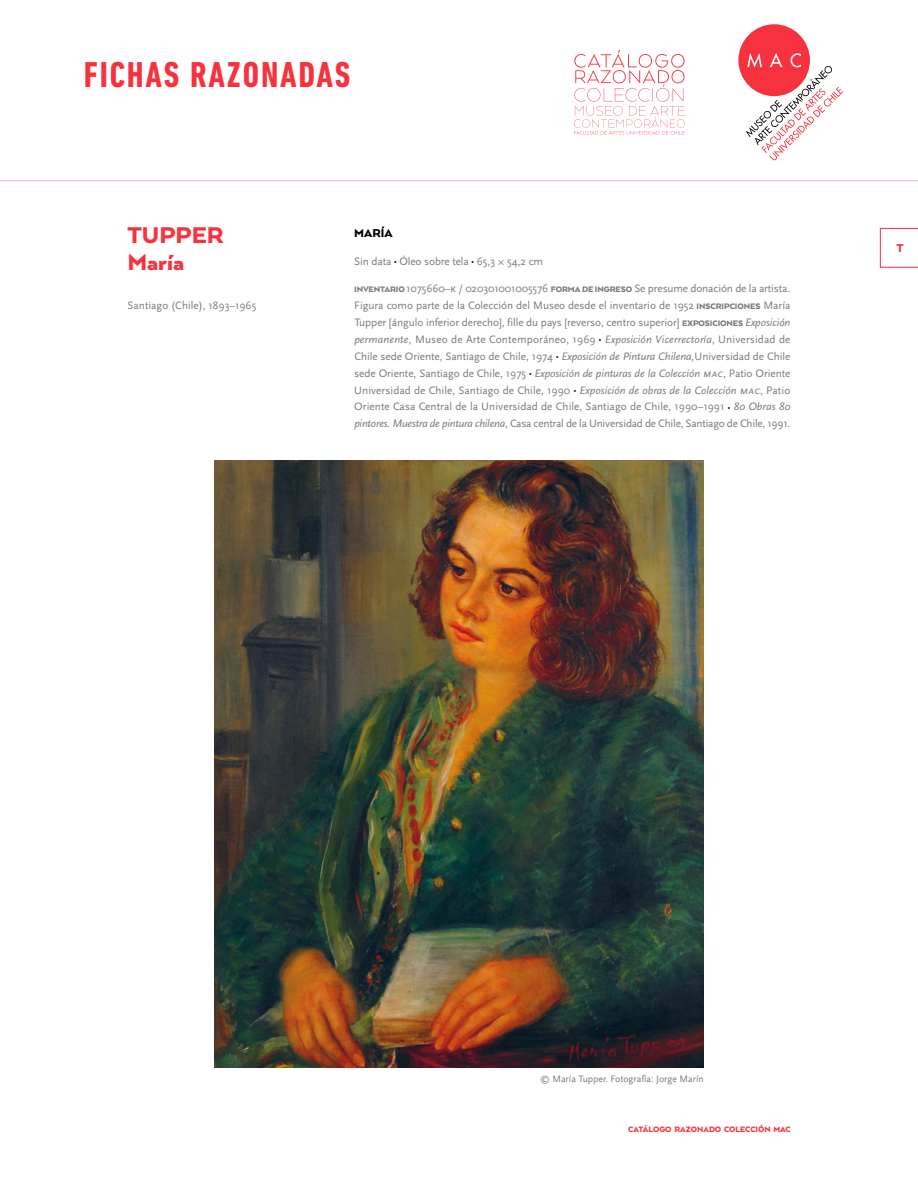
<style>
.page{position:relative;width:918px;height:1188px;background:#fff}
.page>*{position:absolute;margin:0;border:0;box-sizing:border-box;transform-origin:0 0}
.t1{font:700 condensed 36.6px "DIN Next LT Pro";letter-spacing:.05em;color:#f7323f}
.t2{font:900 26.25px/26.2px "Arquitecta";color:#f7323f}
.t3{font:900 13.2px "Arquitecta";color:#000}
.t4{font:900 13.2px "Arquitecta";color:#f7323f}
.t5{font:11.25px/16.8px "Scala Sans";letter-spacing:-.02em;color:#797979;text-align:justify}
.t6{font:11.25px "Scala Sans";color:#797979}
.t7{font:9.75px "Scala Sans";color:#797979}
.t8{font:900 9px "Arquitecta";color:#f7323f}
.s1{font-family:"Arquitecta";font-weight:900;color:#000}
.s2{font-family:"Arquitecta";font-weight:900;font-size:9.15px}
.s3{font-family:"Scala Sans Regular SC"}
.s4{font-style:italic}
.s5{font-family:"Scala Sans Regular SC Italic"}
</style>
<div class="page">
<hr style="left:0;top:180px;width:918px;height:1px;background:#f7323f">
<svg style="left:738px;top:24px;width:106px;height:137px"></svg>
<svg style="left:574px;top:50px;width:111px;height:85px"></svg>
<img style="left:214px;top:460px;width:490px;height:608px">
<hr style="left:880px;top:228px;width:38px;height:1px;background:#f7323f">
<hr style="left:880px;top:228px;width:1px;height:39px;background:#f7323f">
<hr style="left:880px;top:267px;width:38px;height:1px;background:#f7323f">
<h1 class="t1" style="left:84px;top:54px;width:268px">FICHAS RAZONADAS</h1>
<h2 class="t2" style="left:128px;top:222px;width:98px">TUPPER<br>MARÍA</h2>
<p class="t6" style="left:128px;top:299px;width:130px">Santiago (Chile), 1893–1965</p>
<p class="t3" style="left:354px;top:225px;width:40px">MARÍA</p>
<p class="t5" style="left:354px;top:253px;width:190px">Sin data <span class="s1">·</span> Óleo sobre tela <span class="s1">·</span> 65,3 × 54,2 cm</p>
<p class="t5" style="left:354px;top:280px;width:438px"><span class="s2">INVENTARIO</span> 1075660–<span class="s3">k</span> / 020301001005576 <span class="s2">FORMA DE INGRESO</span> Se presume donación de la artista.<br>Figura como parte de la Colección del Museo desde el inventario de 1952 <span class="s2">INSCRIPCIONES</span> María Tupper [ángulo inferior derecho], fille du pays [reverso, centro superior] <span class="s2">EXPOSICIONES</span> <span class="s4">Exposición permanente</span>, Museo de Arte Contemporáneo, 1969 <span class="s1">·</span> <span class="s4">Exposición Vicerrectoría</span>, Universidad de Chile sede Oriente, Santiago de Chile, 1974 <span class="s1">·</span> <span class="s4">Exposición de Pintura Chilena,</span>Universidad de Chile sede Oriente, Santiago de Chile, 1975 <span class="s1">·</span> <span class="s4">Exposición de pinturas de la Colección</span> <span class="s5">mac</span>, Patio Oriente Universidad de Chile, Santiago de Chile, 1990 <span class="s1">·</span> <span class="s4">Exposición de obras de la Colección</span> <span class="s5">mac</span>, Patio Oriente Casa Central de la Universidad de Chile, Santiago de Chile, 1990–1991 <span class="s1">·</span> <span class="s4">80 Obras 80 pintores. Muestra de pintura chilena</span>, Casa central de la Universidad de Chile, Santiago de Chile, 1991.</p>
<p class="t4" style="left:896px;top:240px;width:9px">T</p>
<p class="t7" style="left:540px;top:1073px;width:165px">© María Tupper. Fotografía: Jorge Marín</p>
<p class="t8" style="left:628px;top:1124px;width:164px">CATÁLOGO RAZONADO COLECCIÓN MAC</p>
</div>
